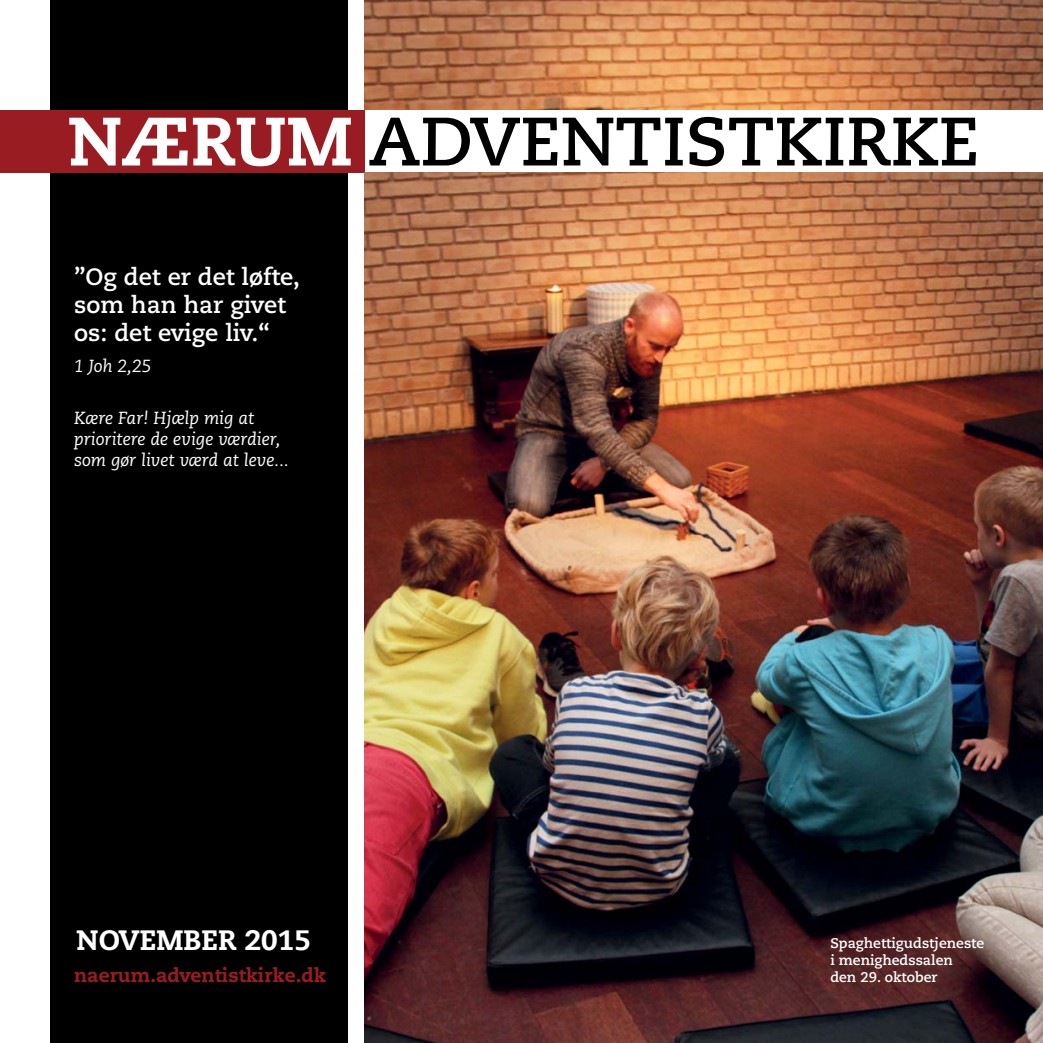
<style>
.page{position:relative;width:1043px;height:1043px;background:#fff}
.page>*{position:absolute;margin:0;border:0;box-sizing:border-box;transform-origin:0 0}
.t1{font:700 68.25px "Caecilia LT Std";color:#000}
.t2{font:800 28px "Caecilia LT Std";color:#fff}
.t3{font:700 23.62px/28.3px "Caecilia LT Std";color:#fff}
.t4{font:800 19.25px "Caecilia LT Std";color:#9a1c23}
.t5{font:italic 17.5px/21px "Caecilia LT Std";color:#fff}
.t6{font:700 14px/16.8px "Caecilia LT Std";color:#fff}
.s1{font-weight:800;color:#fff}
</style>
<div class="page">
<div style="left:50px;top:0;width:298px;height:1043px;background:#000"></div>
<div style="left:0;top:110px;width:365px;height:62px;background:#9a1c23"></div>
<img style="left:365px;top:172px;width:678px;height:871px">
<img style="left:365px;top:0;width:678px;height:110px">
<h1 class="t1" style="left:68px;top:108px;width:912px"><span class="s1">NÆRUM</span> ADVENTISTKIRKE</h1>
<h3 class="t3" style="left:74px;top:263px;width:228px">”Og det er det løfte, som han har givet os: det evige liv.“</h3>
<p class="t5" style="left:74px;top:357px;width:79px">1 Joh 2,25</p>
<p class="t5" style="left:74px;top:408px;width:216px">Kære Far! Hjælp mig at prioritere de evige værdier, som gør livet værd at leve...</p>
<h2 class="t2" style="left:77px;top:926px;width:236px">NOVEMBER 2015</h2>
<p class="t4" style="left:74px;top:965px;width:253px">naerum.adventistkirke.dk</p>
<p class="t6" style="left:830px;top:935px;width:155px">Spaghettigudstjeneste i menighedssalen<br>den 29. oktober</p>
</div>
